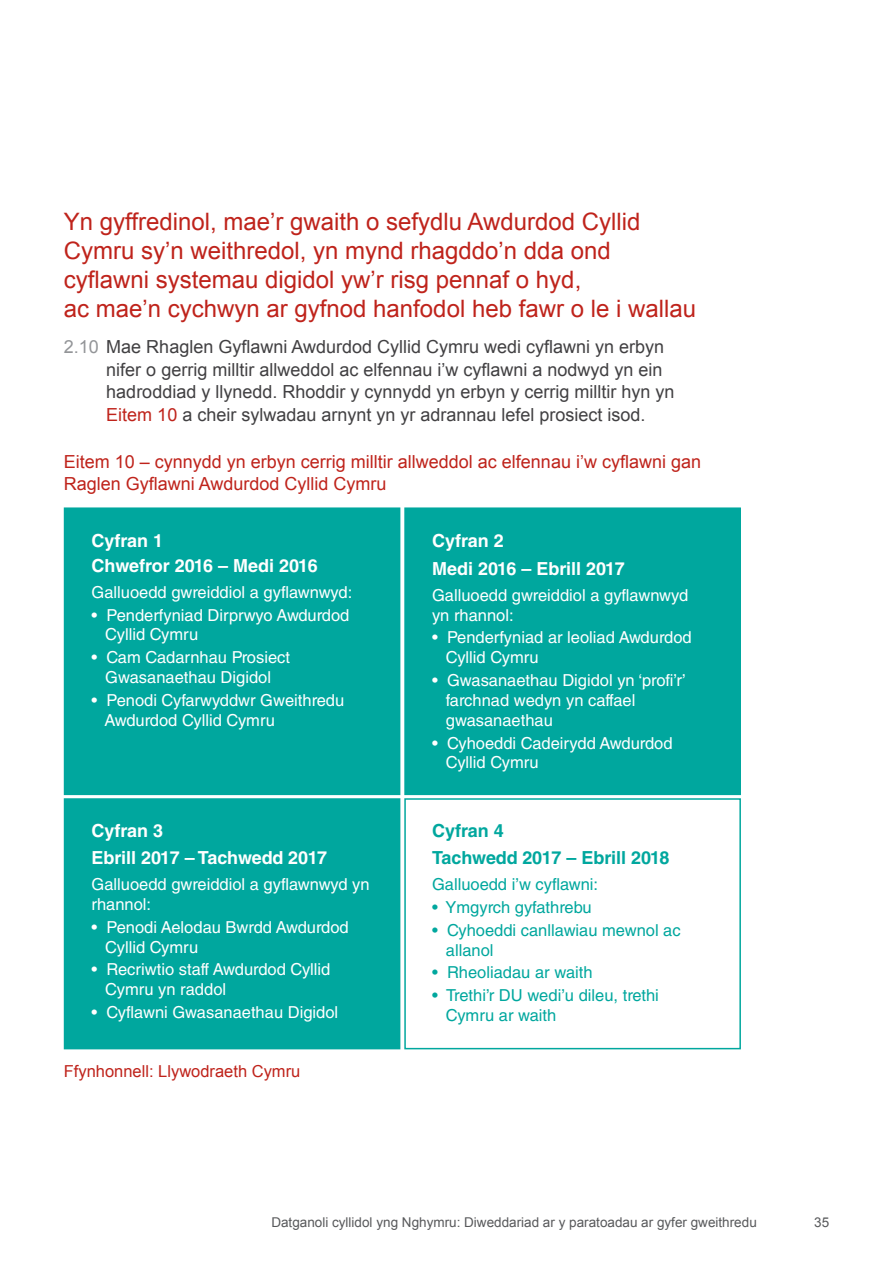
<style>
.page{position:relative;width:893px;height:1263px;background:#fff}
.page>*{position:absolute;margin:0;border:0;box-sizing:border-box;transform-origin:0 0}
.Heading_1{font:24px/28.8px "Arial";color:#bf231b}
.t1{font:18px/22.5px "Arial";color:#414042}
.Exhibit_heading{font:18px/21.6px "Arial";color:#bf231b}
.t2{font:700 18px/27.6px "Helvetica LT Std";color:#fff}
.t3{font:700 18px/27.6px "Helvetica LT Std";letter-spacing:-.01em;color:#00a79e}
.t4{font:16.5px/19.8px "Helvetica LT Std";color:#fff}
.t5{font:16.5px/19.8px "Helvetica LT Std";color:#00a79e}
.Exhibit_source{font:16.5px "Arial";color:#bf231b}
.t6{font:13.5px "Arial";color:#58595b}
.s1{color:#939598}
.s2{color:#bf231b}
</style>
<div class="page">
<div style="left:65px;top:508px;width:335px;height:286px;background:#00a79e"></div>
<div style="left:64px;top:507px;width:336px;height:288px;border:2px solid #00a79e"></div>
<div style="left:405px;top:508px;width:335px;height:286px;background:#00a79e"></div>
<div style="left:404px;top:507px;width:337px;height:288px;border:2px solid #00a79e"></div>
<div style="left:404px;top:798px;width:337px;height:251px;border:2px solid #00a79e"></div>
<div style="left:65px;top:799px;width:335px;height:250px;background:#00a79e"></div>
<div style="left:64px;top:798px;width:336px;height:251px;border:2px solid #00a79e"></div>
<h3 class="Heading_1" style="left:64px;top:207px;width:634px">Yn gyffredinol, mae’r gwaith o sefydlu Awdurdod Cyllid Cymru sy’n weithredol, yn mynd rhagddo’n dda ond cyflawni systemau digidol yw’r risg pennaf o hyd,<br>ac mae’n cychwyn ar gyfnod hanfodol heb fawr o le i wallau</h3>
<p class="t1" style="left:106px;top:336px;width:570px;text-indent:-43px"><span class="s1">2.10</span> Mae Rhaglen Gyflawni Awdurdod Cyllid Cymru wedi cyflawni yn erbyn nifer o gerrig milltir allweddol ac elfennau i’w cyflawni a nodwyd yn ein hadroddiad y llynedd. Rhoddir y cynnydd yn erbyn y cerrig milltir hyn yn <span class="s2">Eitem 10</span> a cheir sylwadau arnynt yn yr adrannau lefel prosiect isod.</p>
<p class="Exhibit_heading" style="left:64px;top:451px;width:639px">Eitem 10 – cynnydd yn erbyn cerrig milltir allweddol ac elfennau i’w cyflawni gan<br>Raglen Gyflawni Awdurdod Cyllid Cymru</p>
<p class="t2" style="left:92px;top:528px;width:228px;line-height:24.6px">Cyfran 1<br>Chwefror 2016 – Medi 2016</p>
<p class="t4" style="left:92px;top:582px;width:262px">Galluoedd gwreiddiol a gyflawnwyd:</p>
<p class="t4" style="left:105px;top:605px;width:246px;text-indent:-14px">• Penderfyniad Dirprwyo Awdurdod<br>Cyllid Cymru</p>
<p class="t4" style="left:92px;top:647px;width:200px;text-align:center">• Cam Cadarnhau Prosiect<br>Gwasanaethau Digidol</p>
<p class="t4" style="left:104px;top:690px;width:241px;text-indent:-13px">• Penodi Cyfarwyddwr Gweithredu<br>Awdurdod Cyllid Cymru</p>
<p class="t2" style="left:92px;top:816px;width:237px">Cyfran 3<br>Ebrill 2017 – Tachwedd 2017</p>
<p class="t4" style="left:92px;top:874px;width:280px">Galluoedd gwreiddiol a gyflawnwyd yn rhannol:</p>
<p class="t4" style="left:105px;top:917px;width:245px;text-indent:-14px">• Penodi Aelodau Bwrdd Awdurdod<br>Cyllid Cymru</p>
<p class="t4" style="left:105px;top:960px;width:227px;text-indent:-14px">• Recriwtio staff Awdurdod Cyllid<br>Cymru yn raddol</p>
<p class="t4" style="left:92px;top:1002px;width:248px">• Cyflawni Gwasanaethau Digidol</p>
<p class="Exhibit_source" style="left:64px;top:1061px;width:238px">Ffynhonnell: Llywodraeth Cymru</p>
<p class="t2" style="left:432px;top:527px;width:194px">Cyfran 2<br>Medi 2016 – Ebrill 2017</p>
<p class="t4" style="left:432px;top:585px;width:258px">Galluoedd gwreiddiol a gyflawnwyd yn rhannol:</p>
<p class="t4" style="left:446px;top:628px;width:247px;text-indent:-14px">• Penderfyniad ar leoliad Awdurdod<br>Cyllid Cymru</p>
<p class="t4" style="left:446px;top:670px;width:242px;text-indent:-14px">• Gwasanaethau Digidol yn ‘profi’r’ farchnad wedyn yn caffael gwasanaethau</p>
<p class="t4" style="left:446px;top:733px;width:228px;text-indent:-14px">• Cyhoeddi Cadeirydd Awdurdod<br>Cyllid Cymru</p>
<p class="t3" style="left:432px;top:816px;width:239px">Cyfran 4<br>Tachwedd 2017 – Ebrill 2018</p>
<p class="t5" style="left:432px;top:874px;width:168px">Galluoedd i’w cyflawni:</p>
<p class="t5" style="left:432px;top:897px;width:161px">• Ymgyrch gyfathrebu</p>
<p class="t5" style="left:446px;top:920px;width:236px;text-indent:-14px">• Cyhoeddi canllawiau mewnol ac allanol</p>
<p class="t5" style="left:432px;top:963px;width:162px">• Rheoliadau ar waith</p>
<p class="t5" style="left:446px;top:985px;width:215px;text-indent:-14px">• Trethi’r DU wedi’u dileu, trethi<br>Cymru ar waith</p>
<p class="t6" style="left:271px;top:1213px;width:487px">Datganoli cyllidol yng Nghymru: Diweddariad ar y paratoadau ar gyfer gweithredu</p>
<p class="t6" style="left:814px;top:1213px;width:17px">35</p>
</div>
